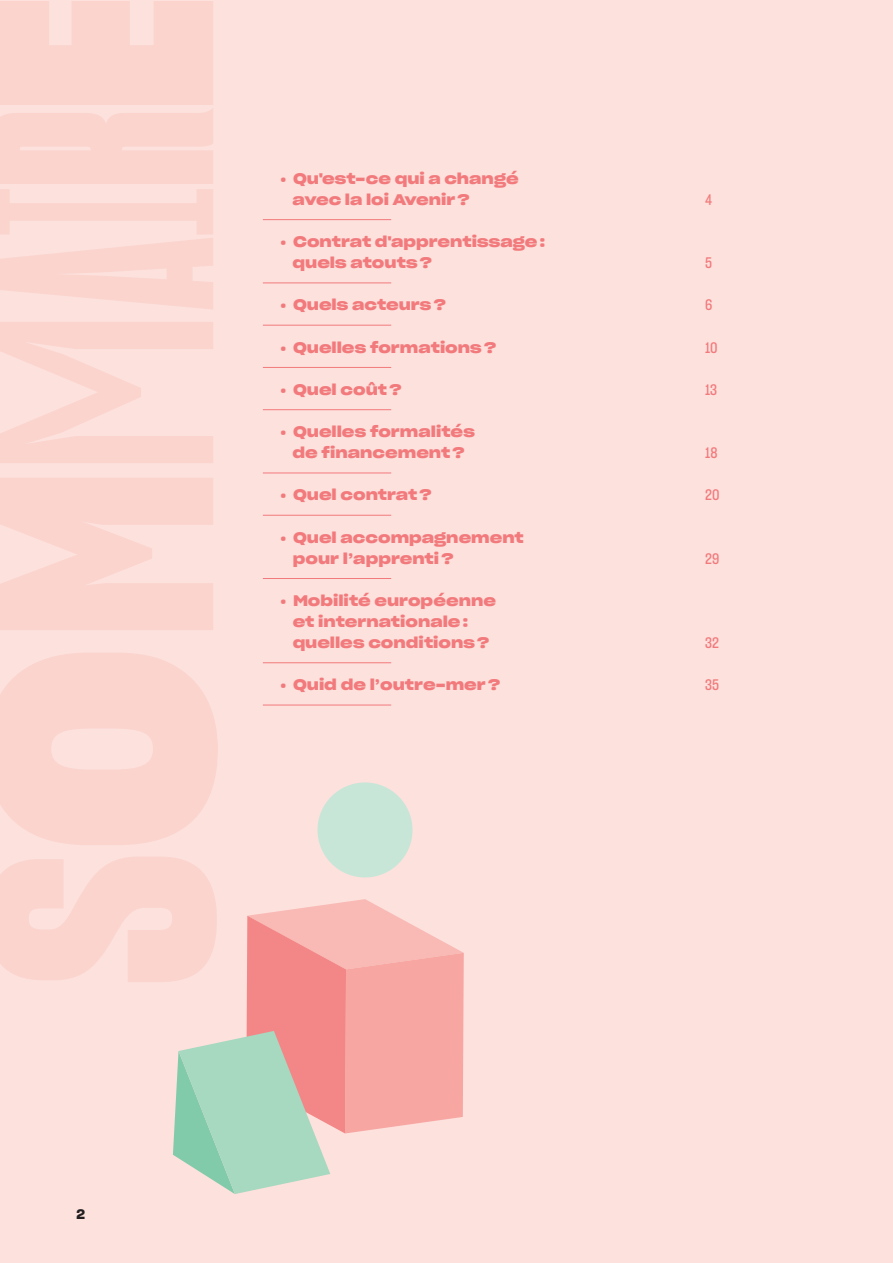
<style>
.page{position:relative;width:893px;height:1263px;background:#fde1dd}
.page>*{position:absolute;margin:0;border:0;box-sizing:border-box;transform-origin:0 0}
.t1{font:15px/21px "Sharp Grotesk Semi Bold 25";color:#f27a7c}
.t2{font:15px "Sharp Grotesk Medium 15";color:#f27a7c}
.t3{font:13.5px "Sharp Grotesk Semi Bold 20";color:#231f20}
</style>
<div class="page">
<div style="left:317px;top:782px;width:95px;height:95px;background:#c8e6d7;border-radius:50%"></div>
<svg style="left:173px;top:899px;width:291px;height:295px"></svg>
<hr style="left:263px;top:219px;width:128px;height:1px;background:#f27a7c">
<hr style="left:263px;top:282px;width:128px;height:1px;background:#f27a7c">
<hr style="left:263px;top:325px;width:128px;height:1px;background:#f27a7c">
<hr style="left:263px;top:367px;width:128px;height:1px;background:#f27a7c">
<hr style="left:263px;top:409px;width:128px;height:1px;background:#f27a7c">
<hr style="left:263px;top:473px;width:128px;height:1px;background:#f27a7c">
<hr style="left:263px;top:515px;width:128px;height:1px;background:#f27a7c">
<hr style="left:263px;top:578px;width:128px;height:1px;background:#f27a7c">
<hr style="left:263px;top:662px;width:128px;height:1px;background:#f27a7c">
<hr style="left:263px;top:705px;width:128px;height:1px;background:#f27a7c">
<p class="t1" style="left:293px;top:167px;width:227px;text-indent:-13px">• Qu'est-ce qui a changé avec la loi Avenir?</p>
<p class="t1" style="left:293px;top:230px;width:254px;text-indent:-13px">• Contrat d'apprentissage: quels atouts?</p>
<p class="t2" style="left:705px;top:189px;width:9px">4</p>
<p class="t2" style="left:705px;top:252px;width:9px">5</p>
<p class="t1" style="left:280px;top:293px;width:168px">• Quels acteurs?</p>
<p class="t2" style="left:705px;top:294px;width:9px">6</p>
<p class="t1" style="left:280px;top:335px;width:218px">• Quelles formations?</p>
<p class="t2" style="left:705px;top:337px;width:14px">10</p>
<p class="t1" style="left:280px;top:378px;width:123px">• Quel coût?</p>
<p class="t2" style="left:705px;top:379px;width:14px">13</p>
<p class="t1" style="left:280px;top:420px;width:196px;text-align:center">• Quelles formalités de financement?</p>
<p class="t2" style="left:705px;top:442px;width:14px">18</p>
<p class="t1" style="left:280px;top:483px;width:154px">• Quel contrat?</p>
<p class="t2" style="left:705px;top:484px;width:16px">20</p>
<p class="t1" style="left:293px;top:525px;width:233px;text-indent:-13px">• Quel accompagnement pour l’apprenti?</p>
<p class="t2" style="left:705px;top:548px;width:16px">29</p>
<p class="t1" style="left:293px;top:589px;width:205px;text-indent:-13px">• Mobilité européenne et internationale: quelles conditions?</p>
<p class="t2" style="left:705px;top:632px;width:15px">32</p>
<p class="t1" style="left:280px;top:673px;width:222px">• Quid de l’outre-mer?</p>
<p class="t2" style="left:705px;top:674px;width:15px">35</p>
<p class="t3" style="left:77px;top:1203px;width:10px">2</p>
</div>
